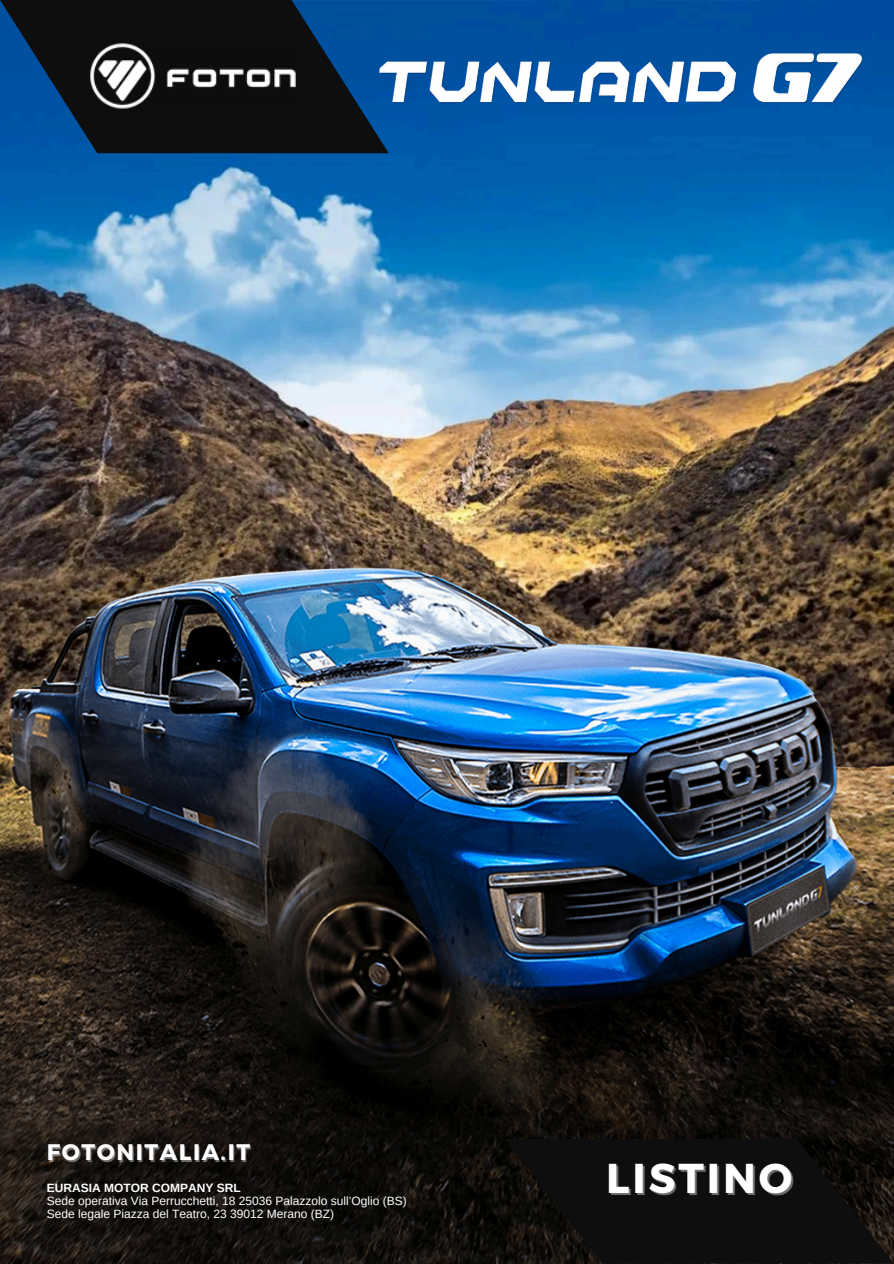
<style>
.page{position:relative;width:894px;height:1264px;background:#fff}
.page>*{position:absolute;margin:0;border:0;box-sizing:border-box;transform-origin:0 0}
.t1{font:700 41.7px "Montserrat";letter-spacing:.07em;color:#fff}
.t2{font:700 22.5px "Montserrat";letter-spacing:.07em;color:#fff}
.t3{font:12px "Arimo";color:#fff}
.t4{font:700 12px "Arimo";color:#fff}
</style>
<div class="page">
<div style="left:388px;top:0;width:505px;height:48px;background:#0050a0"></div>
<img style="left:0;top:105px;width:893px;height:1158px">
<svg style="left:0;top:0;width:388px;height:153px;background:#092138"></svg>
<img style="left:322px;top:48px;width:571px;height:57px">
<img style="left:89px;top:43px;width:207px;height:67px">
<svg style="left:504px;top:1138px;width:389px;height:125px;background:#0f0e0d"></svg>
<h2 class="t2" style="left:47px;top:1137px;width:205px">FOTONITALIA.IT</h2>
<p class="t4" style="left:47px;top:1180px;width:195px">EURASIA MOTOR COMPANY SRL</p>
<p class="t3" style="left:47px;top:1193px;width:361px">Sede operativa Via Perrucchetti, 18 25036 Palazzolo sull’Oglio (BS)</p>
<p class="t3" style="left:47px;top:1206px;width:289px">Sede legale Piazza del Teatro, 23 39012 Merano (BZ)</p>
<p class="t1" style="left:606px;top:1151px;width:187px">LISTINO</p>
</div>
